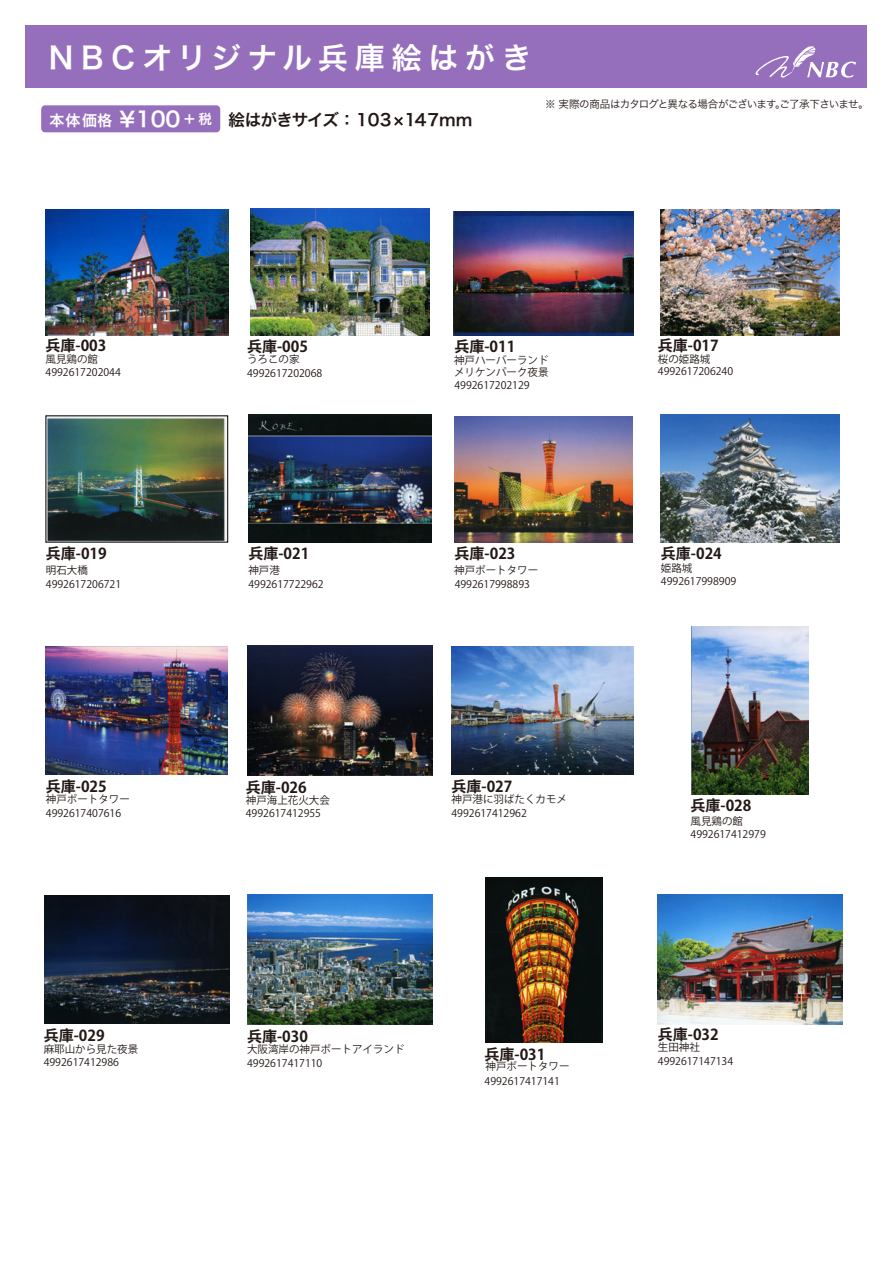
<style>
.page{position:relative;width:893px;height:1263px;background:#fff}
.page>*{position:absolute;margin:0;border:0;box-sizing:border-box;transform-origin:0 0}
.t1{font:30px "Hira Kaku Pro W6";letter-spacing:.225em;color:#fff}
.t2{font:16.5px "Hira Kaku Pro W6";letter-spacing:-.02em;color:#221815}
.t3{font:700 15px "Koz Go Pro";color:#221815}
.t4{font:15px "Hira Kaku Pro W6";color:#fff}
.t5{font:10.5px/13.5px "Koz Go Pro";color:#221815}
.t6{font:10.5px "Hira Kaku Pro W3";letter-spacing:-.075em;color:#221815}
.s1{font-size:21px}
.s2{font-size:13.5px}
</style>
<div class="page">
<div style="left:25px;top:25px;width:842px;height:62px;background:#966fbc"></div>
<div style="left:41px;top:105px;width:179px;height:27px;background:#966fbc;border-radius:4px"></div>
<svg style="left:394px;top:117px;width:9px;height:9px"></svg>
<svg style="left:755px;top:46px;width:101px;height:32px"></svg>
<img style="left:45px;top:209px;width:183px;height:127px">
<img style="left:250px;top:209px;width:180px;height:127px">
<img style="left:454px;top:211px;width:179px;height:125px">
<img style="left:660px;top:209px;width:180px;height:127px">
<img style="left:48px;top:418px;width:178px;height:122px">
<div style="left:46px;top:416px;width:182px;height:126px;border:1px solid #000"></div>
<img style="left:248px;top:415px;width:183px;height:127px">
<img style="left:454px;top:416px;width:179px;height:126px">
<img style="left:661px;top:415px;width:178px;height:127px">
<img style="left:46px;top:646px;width:182px;height:128px">
<img style="left:248px;top:645px;width:184px;height:131px">
<img style="left:452px;top:647px;width:181px;height:127px">
<img style="left:692px;top:627px;width:117px;height:167px">
<img style="left:45px;top:895px;width:184px;height:129px">
<img style="left:247px;top:895px;width:186px;height:129px">
<img style="left:485px;top:877px;width:117px;height:165px">
<img style="left:658px;top:895px;width:184px;height:129px">
<h1 class="t1" style="left:49px;top:30px;width:485px">NBCオリジナル兵庫絵はがき</h1>
<h3 class="t4" style="left:50px;top:106px;width:164px">本体価格<span class="s1">￥100</span> <span class="s2">＋税</span></h3>
<h2 class="t2" style="left:228px;top:105px;width:246px">絵はがきサイズ：103 147mm</h2>
<p class="t6" style="left:545px;top:95px;width:325px">※ 実際の商品はカタログと異なる場合がございます。ご了承下さいませ。</p>
<h3 class="t3" style="left:46px;top:336px;width:62px">兵庫-003</h3>
<p class="t5" style="left:46px;top:352px;width:77px">風見鶏の館<br>4992617202044</p>
<h3 class="t3" style="left:247px;top:337px;width:62px">兵庫-005</h3>
<p class="t5" style="left:247px;top:353px;width:77px">うろこの家<br>4992617202068</p>
<h3 class="t3" style="left:454px;top:337px;width:62px">兵庫-011</h3>
<p class="t5" style="left:454px;top:354px;width:96px;line-height:12.9px;text-align:justify">神戸ハーバーランドメリケンパーク夜景4992617202129</p>
<h3 class="t3" style="left:658px;top:336px;width:62px">兵庫-017</h3>
<p class="t5" style="left:658px;top:353px;width:77px;line-height:12.6px">桜の姫路城<br>4992617206240</p>
<h3 class="t3" style="left:46px;top:544px;width:62px">兵庫-019</h3>
<p class="t5" style="left:46px;top:564px;width:77px">明石大橋<br>4992617206721</p>
<h3 class="t3" style="left:248px;top:544px;width:62px">兵庫-021</h3>
<p class="t5" style="left:248px;top:564px;width:77px">神戸港<br>4992617722962</p>
<h3 class="t3" style="left:455px;top:544px;width:62px">兵庫-023</h3>
<p class="t5" style="left:454px;top:564px;width:85px">神戸ポートタワー<br>4992617998893</p>
<h3 class="t3" style="left:661px;top:544px;width:62px">兵庫-024</h3>
<p class="t5" style="left:661px;top:562px;width:77px;line-height:12.6px">姫路城<br>4992617998909</p>
<h3 class="t3" style="left:46px;top:777px;width:62px">兵庫-025</h3>
<p class="t5" style="left:46px;top:793px;width:85px">神戸ポートタワー<br>4992617407616</p>
<h3 class="t3" style="left:246px;top:777px;width:62px">兵庫-026</h3>
<p class="t5" style="left:246px;top:794px;width:85px">神戸海上花火大会<br>4992617412955</p>
<h3 class="t3" style="left:452px;top:777px;width:62px">兵庫-027</h3>
<p class="t5" style="left:452px;top:793px;width:117px">神戸港に羽ばたくカモメ<br>4992617412962</p>
<h3 class="t3" style="left:690px;top:795px;width:62px">兵庫-028</h3>
<p class="t5" style="left:690px;top:815px;width:77px;line-height:12.6px">風見鶏の館<br>4992617412979</p>
<h3 class="t3" style="left:44px;top:1026px;width:62px">兵庫-029</h3>
<p class="t5" style="left:44px;top:1042px;width:96px">麻耶山から見た夜景<br>4992617412986</p>
<h3 class="t3" style="left:247px;top:1027px;width:62px">兵庫-030</h3>
<p class="t5" style="left:247px;top:1043px;width:159px">大阪湾岸の神戸ポートアイランド<br>4992617417110</p>
<h3 class="t3" style="left:485px;top:1045px;width:62px">兵庫-031</h3>
<p class="t5" style="left:485px;top:1059px;width:86px;line-height:14.4px">神戸ポートタワー<br>4992617417141</p>
<h3 class="t3" style="left:658px;top:1025px;width:62px">兵庫-032</h3>
<p class="t5" style="left:658px;top:1041px;width:77px">生田神社<br>4992617147134</p>
</div>
